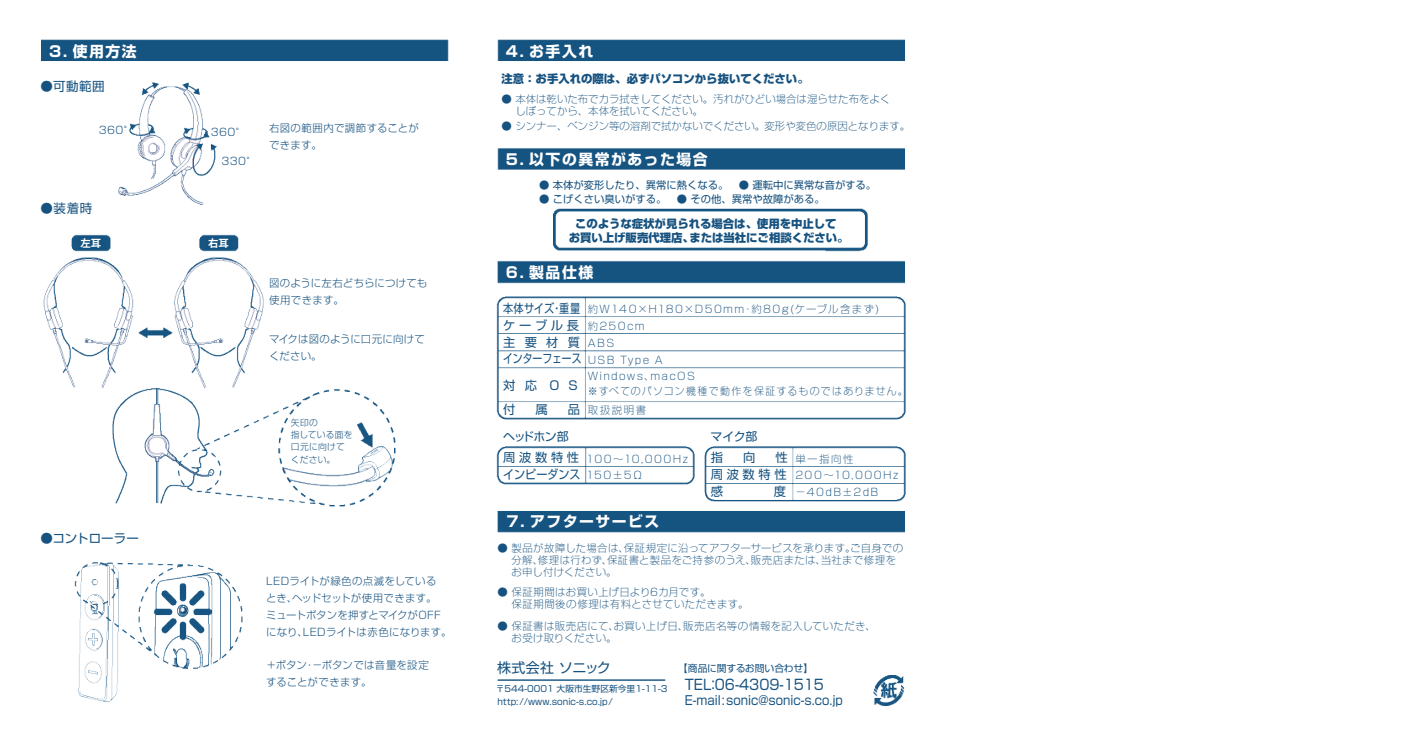
<style>
.page{position:relative;width:1401px;height:746px;background:#fff}
.page>*{position:absolute;margin:0;border:0;box-sizing:border-box;transform-origin:0 0}
.t1{font:700 14.88px "Shin Go Pro";letter-spacing:.1em;color:#fff}
.t2{font:14.35px "Shin Go Pro";color:#165280;scale:.93 1}
.t3{font:14px "Shin Go Pro";letter-spacing:-.005em;color:#165280}
.t4{font:12.42px "Shin Go Pro";color:#165280;scale:.93 1}
.t5{font:12.42px "Shin Go Pro";color:#165280}
.t6{font:12.25px/16.8px "Shin Go Pro";color:#165280}
.t7{font:12.25px "Shin Go Pro";color:#165280;scale:.9 1}
.t8{font:11.9px "Shin Go Pro";letter-spacing:-.045em;color:#165280}
.t9{font:800 11.38px/14.2px "Shin Go Pro";color:#165280;text-align:center}
.t10{font:300 expanded 10.33px/12.2px "Shin Go Pro";letter-spacing:.03em;color:#165280}
.t11{font:300 10.33px/17px "Shin Go Pro";letter-spacing:.025em;color:#165280}
.t12{font:300 expanded 10.33px/12.2px "Shin Go Pro";color:#165280}
.t13{font:300 expanded 10.33px/14.7px "Shin Go Pro";letter-spacing:.125em;color:#165280}
.t14{font:10.33px "Shin Go Pro";color:#165280}
.t15{font:300 expanded 10.33px "Shin Go Pro";letter-spacing:.135em;color:#165280}
.t16{font:700 10.33px "Koz Go Pr 6 N";color:#fff}
.t17{font:9.8px "Shin Go Pro";letter-spacing:-.02em;color:#165280}
.t18{font:8.75px/12.4px "Shin Go Pro";color:#165280}
.t19{font:300 8.75px/12.2px "Shin Go Pro";letter-spacing:.025em;color:#165280}
.s1{font-weight:400;font-stretch:normal;font-size:12.25px}
.s2{font-weight:300;font-stretch:expanded;font-size:10.33px}
</style>
<div class="page">
<img style="left:41px;top:39px;width:864px;height:667px">
<h1 class="t1" style="left:49px;top:40px;width:89px">3. 使用方法</h1>
<p class="t5" style="left:41px;top:76px;width:66px">●可動範囲</p>
<p class="t11" style="left:99px;top:121px;width:37px">360°</p>
<p class="t11" style="left:211px;top:122px;width:37px">360°</p>
<p class="t5" style="left:41px;top:198px;width:53px">●装着時</p>
<p class="t11" style="left:222px;top:151px;width:37px">330°</p>
<p class="t16" style="left:80px;top:237px;width:22px">左耳</p>
<p class="t16" style="left:208px;top:237px;width:22px">右耳</p>
<p class="t11" style="left:269px;top:118px;width:151px">右図の範囲内で調節することができます。</p>
<p class="t11" style="left:269px;top:273px;width:160px">図のように左右どちらにつけても使用できます。</p>
<p class="t11" style="left:269px;top:330px;width:157px">マイクは図のように口元に向けてください。</p>
<p class="t19" style="left:291px;top:415px;width:63px">矢印の<br>指している面を口元に向けてください。</p>
<p class="t5" style="left:41px;top:528px;width:100px">●コントローラー</p>
<p class="t11" style="left:266px;top:571px;width:187px">LEDライトが緑色の点滅をしている<br>とき、ヘッドセットが使用できます。<br>ミュートボタンを押すとマイクがOFFになり、LEDライトは赤色になります。</p>
<p class="t11" style="left:266px;top:656px;width:164px">＋ボタン・－ボタンでは音量を設定することができます。</p>
<h1 class="t1" style="left:506px;top:39px;width:89px">4. お手入れ</h1>
<p class="t9" style="left:501px;top:70px;width:309px">注意：お手入れの際は、必ずパソコンから抜いてください。</p>
<p class="t12" style="left:501px;top:91px;width:390px">● 本体は乾いた布でカラ拭きしてください。汚れがひどい場合は湿らせた布をよく　 しぼってから、本体を拭いてください。</p>
<p class="t12" style="left:501px;top:119px;width:410px">● シンナー、ベンジン等の溶剤で拭かないでください。変形や変色の原因となります。</p>
<h1 class="t1" style="left:506px;top:148px;width:204px">5. 以下の異常があった場合</h1>
<p class="t14" style="left:539px;top:177px;width:349px">● 本体が変形したり、異常に熱くなる。　● 運転中に異常な音がする。　</p>
<p class="t14" style="left:539px;top:191px;width:287px">● こげくさい臭いがする。　● その他、異常や故障がある。</p>
<p class="t9" style="left:569px;top:215px;width:281px">このような症状が見られる場合は、使用を中止して<br>お買い上げ販売代理店、または当社にご相談ください。</p>
<h1 class="t1" style="left:506px;top:260px;width:89px">6. 製品仕様</h1>
<p class="t13" style="left:503px;top:300px;width:377px"><span class="s1">本体サイズ・重量</span> 約W140×H180×D50mm・約80g(ケーブル含まず)</p>
<p class="t10" style="left:503px;top:318px;width:143px"><span class="s1">ケーブル長</span> 約250cm</p>
<p class="t6" style="left:503px;top:332px;width:161px">主要材質<span class="s2">ABS<br></span>インターフェース <span class="s2">USB Type A</span></p>
<p class="t13" style="left:503px;top:368px;width:406px;text-indent:85px">Windows、macOS<br><sup>対</sup> <sup>応</sup> <sup>O</sup> <sup>S</sup> ※すべてのパソコン機種で動作を保証するものではありません。</p>
<p class="t6" style="left:503px;top:400px;width:14px">付</p>
<p class="t6" style="left:535px;top:400px;width:14px">属</p>
<p class="t6" style="left:568px;top:400px;width:14px">品</p>
<p class="t10" style="left:588px;top:403px;width:60px">取扱説明書</p>
<p class="t8" style="left:503px;top:427px;width:67px">ヘッドホン部</p>
<p class="t8" style="left:710px;top:427px;width:48px">マイク部</p>
<p class="t15" style="left:503px;top:450px;width:186px"><span class="s1">周波数特性</span> 100～10,000Hz</p>
<p class="t7" style="left:503px;top:464px;width:157px">インピーダンス <span class="s2">150±5Ω</span></p>
<p class="t6" style="left:711px;top:448px;width:14px">指</p>
<p class="t6" style="left:743px;top:448px;width:14px">向</p>
<p class="t10" style="left:775px;top:451px;width:80px"><span class="s1">性</span> 単一指向性</p>
<p class="t15" style="left:711px;top:467px;width:189px"><span class="s1">周波数特性</span> 200～10,000Hz</p>
<p class="t6" style="left:711px;top:481px;width:14px">感</p>
<p class="t10" style="left:774px;top:485px;width:106px"><span class="s1">度</span> －40dB±2dB</p>
<h1 class="t1" style="left:506px;top:509px;width:154px">7. アフターサービス</h1>
<p class="t10" style="left:511px;top:540px;width:393px;text-indent:-14px">● 製品が故障した場合は、保証規定に沿ってアフターサービスを承ります。ご自身での分解、修理は行わず、保証書と製品をご持参のうえ、販売店または、当社まで修理をお申し付けください。</p>
<p class="t10" style="left:497px;top:584px;width:252px">● 保証期間はお買い上げ日より6カ月です。<br>　 保証期間後の修理は有料とさせていただきます。</p>
<p class="t10" style="left:511px;top:619px;width:366px;text-indent:-14px">● 保証書は販売店にて、お買い上げ日、販売店名等の情報を記入していただき、お受け取りください。</p>
<h3 class="t3" style="left:497px;top:656px;width:115px">株式会社 ソニック</h3>
<p class="t17" style="left:678px;top:660px;width:137px">【商品に関するお問い合わせ】</p>
<h2 class="t2" style="left:685px;top:672px;width:151px">TEL:06-4309-1515</h2>
<p class="t4" style="left:685px;top:689px;width:171px">E-mail:sonic@sonic-s.co.jp</p>
<p class="t18" style="left:496px;top:681px;width:173px">〒544-0001 大阪市生野区新今里1-11-3 http://www.sonic-s.co.jp/</p>
</div>
